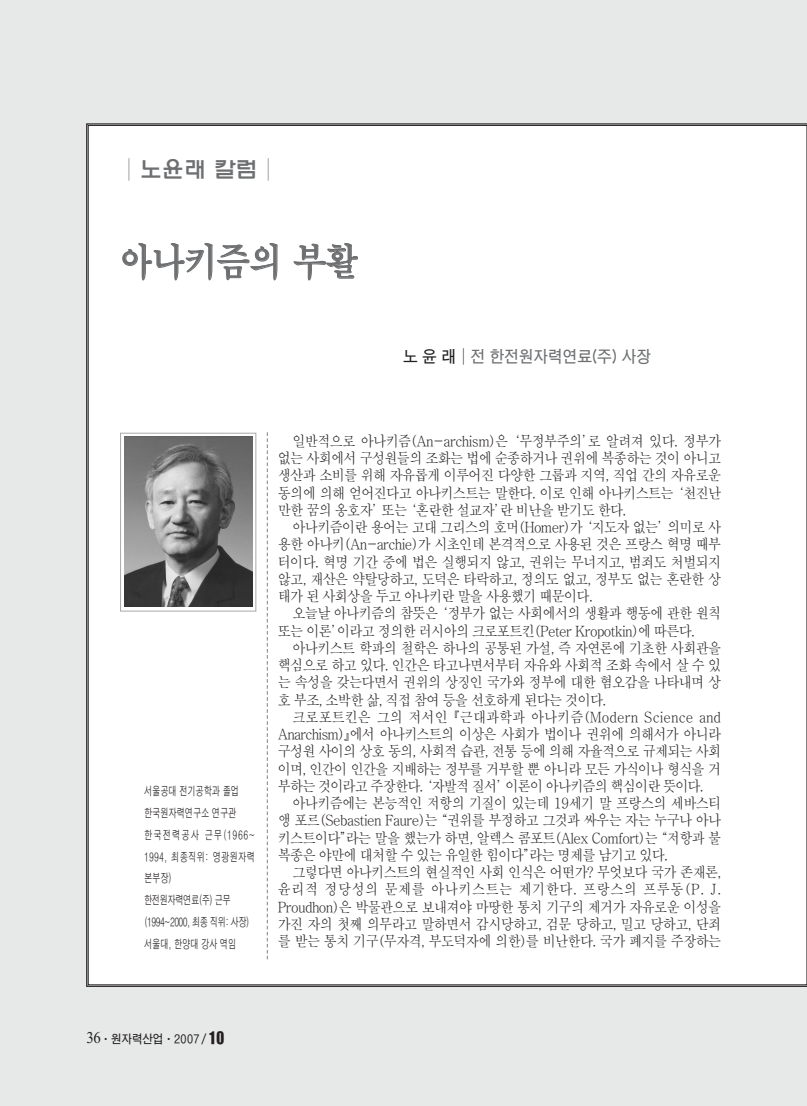
<style>
.page{position:relative;width:807px;height:1106px;background:#e7e8e8}
.page>*{position:absolute;margin:0;border:0;box-sizing:border-box;transform-origin:0 0}
.t1{font:700 37.5px "HY Myeong Jo";letter-spacing:-.035em;color:#6d6f71;scale:.9 1}
.t2{font:500 22.5px "HY Wul Nun";color:#6d6f71}
.t3{font:700 16.5px "HY Go Thic";letter-spacing:-.02em;color:#6d6f71;scale:.9 1}
.t4{font:500 14.7px/17.2px "HY Sin Myeong Jo";letter-spacing:-.055em;color:#231f20;text-align:justify;scale:.9 1}
.t5{font:500 12px/21.8px "HY Go Thic";letter-spacing:-.03em;color:#231f20;scale:.7 1}
.t6{font:700 12px "HY Go Thic";letter-spacing:-.03em;color:#231f20;scale:.9 1}
.s1{color:#949698}
.s2{color:#231f20}
.s3{font-family:"Times New Roman";font-weight:400;font-size:16.5px}
.s4{font-family:"HY Head Line";font-size:15px}
</style>
<div class="page">
<div style="left:86px;top:123px;width:721px;height:863px;background:#fff"></div>
<svg style="left:267px;top:432px;width:1px;height:527px"></svg>
<div style="left:121px;top:433px;width:135px;height:178px;background:linear-gradient(to right,#fff,#fff)"></div>
<div style="left:120px;top:433px;width:136px;height:178px;border:1px solid #a7a9ac"></div>
<img style="left:125px;top:437px;width:127px;height:170px">
<h2 class="t2" style="left:118px;top:160px;width:164px"><span class="s1">│</span>노윤래 칼럼<span class="s1">│</span></h2>
<h1 class="t1" style="left:119px;top:246px;width:268px">아나키즘의 부활</h1>
<p class="t3" style="left:403px;top:350px;width:277px"><span class="s2">노 윤 래│</span>전 한전원자력연료(주) 사장</p>
<p class="t5" style="left:144px;top:781px;width:160px">서울공대 전기공학과 졸업 한국원자력연구소 연구관 한국전력공사 근무(1966~<br>1994, 최종직위: 영광원자력 본부장)<br>한전원자력연료(주) 근무 (1994~2000, 최종 직위: 사장) 서울대, 한양대 강사 역임</p>
<p class="t4" style="left:278px;top:433px;width:494px;text-indent:15px">일반적으로 아나키즘(An-archism)은‘무정부주의’로 알려져 있다. 정부가 없는 사회에서 구성원들의 조화는 법에 순종하거나 권위에 복종하는 것이 아니고 생산과 소비를 위해 자유롭게 이루어진 다양한 그룹과 지역, 직업 간의 자유로운 동의에 의해 얻어진다고 아나키스트는 말한다. 이로 인해 아나키스트는‘천진난 만한 꿈의 옹호자’또는‘혼란한 설교자’란 비난을 받기도 한다.</p>
<p class="t4" style="left:278px;top:520px;width:494px;text-indent:15px">아나키즘이란 용어는 고대 그리스의 호머(Homer)가‘지도자 없는’의미로 사 용한 아나키(An-archie)가 시초인데 본격적으로 사용된 것은 프랑스 혁명 때부 터이다. 혁명 기간 중에 법은 실행되지 않고, 권위는 무너지고, 범죄도 처벌되지 않고, 재산은 약탈당하고, 도덕은 타락하고, 정의도 없고, 정부도 없는 혼란한 상 태가 된 사회상을 두고 아나키란 말을 사용했기 때문이다.</p>
<p class="t4" style="left:278px;top:606px;width:494px;text-indent:15px">오늘날 아나키즘의 참뜻은‘정부가 없는 사회에서의 생활과 행동에 관한 원칙 또는 이론’이라고 정의한 러시아의 크로포트킨(Peter Kropotkin)에 따른다.</p>
<p class="t4" style="left:278px;top:640px;width:494px;text-indent:15px">아나키스트 학파의 철학은 하나의 공통된 가설, 즉 자연론에 기초한 사회관을 핵심으로 하고 있다. 인간은 타고나면서부터 자유와 사회적 조화 속에서 살 수 있 는 속성을 갖는다면서 권위의 상징인 국가와 정부에 대한 혐오감을 나타내며 상 호 부조, 소박한 삶, 직접 참여 등을 선호하게 된다는 것이다.</p>
<p class="t4" style="left:278px;top:709px;width:494px;text-indent:15px">크로포트킨은 그의 저서인『근대과학과 아나키즘(Modern Science and Anarchism)』에서 아나키스트의 이상은 사회가 법이나 권위에 의해서가 아니라 구성원 사이의 상호 동의, 사회적 습관, 전통 등에 의해 자율적으로 규제되는 사회 이며, 인간이 인간을 지배하는 정부를 거부할 뿐 아니라 모든 가식이나 형식을 거 부하는 것이라고 주장한다. ‘자발적 질서’이론이 아나키즘의 핵심이란 뜻이다.</p>
<p class="t4" style="left:278px;top:796px;width:494px;text-indent:15px">아나키즘에는 본능적인 저항의 기질이 있는데 19세기 말 프랑스의 세바스티 앵 포르(Sebastien Faure)는“권위를 부정하고 그것과 싸우는 자는 누구나 아나 키스트이다”라는 말을 했는가 하면, 알렉스 콤포트(Alex Comfort)는“저항과 불 복종은 야만에 대처할 수 있는 유일한 힘이다”라는 명제를 남기고 있다.</p>
<p class="t4" style="left:278px;top:865px;width:494px;text-indent:15px">그렇다면 아나키스트의 현실적인 사회 인식은 어떤가? 무엇보다 국가 존재론, 윤리적 정당성의 문제를 아나키스트는 제기한다. 프랑스의 프루동(P. J.<br>Proudhon)은 박물관으로 보내져야 마땅한 통치 기구의 제거가 자유로운 이성을 가진 자의 첫째 의무라고 말하면서 감시당하고, 검문 당하고, 밀고 당하고, 단죄 를 받는 통치 기구(무자격, 부도덕자에 의한)를 비난한다. 국가 폐지를 주장하는</p>
<p class="t6" style="left:87px;top:1034px;width:155px"><span class="s3">36</span>ㆍ원자력산업ㆍ2007 / <span class="s4">10</span></p>
</div>
